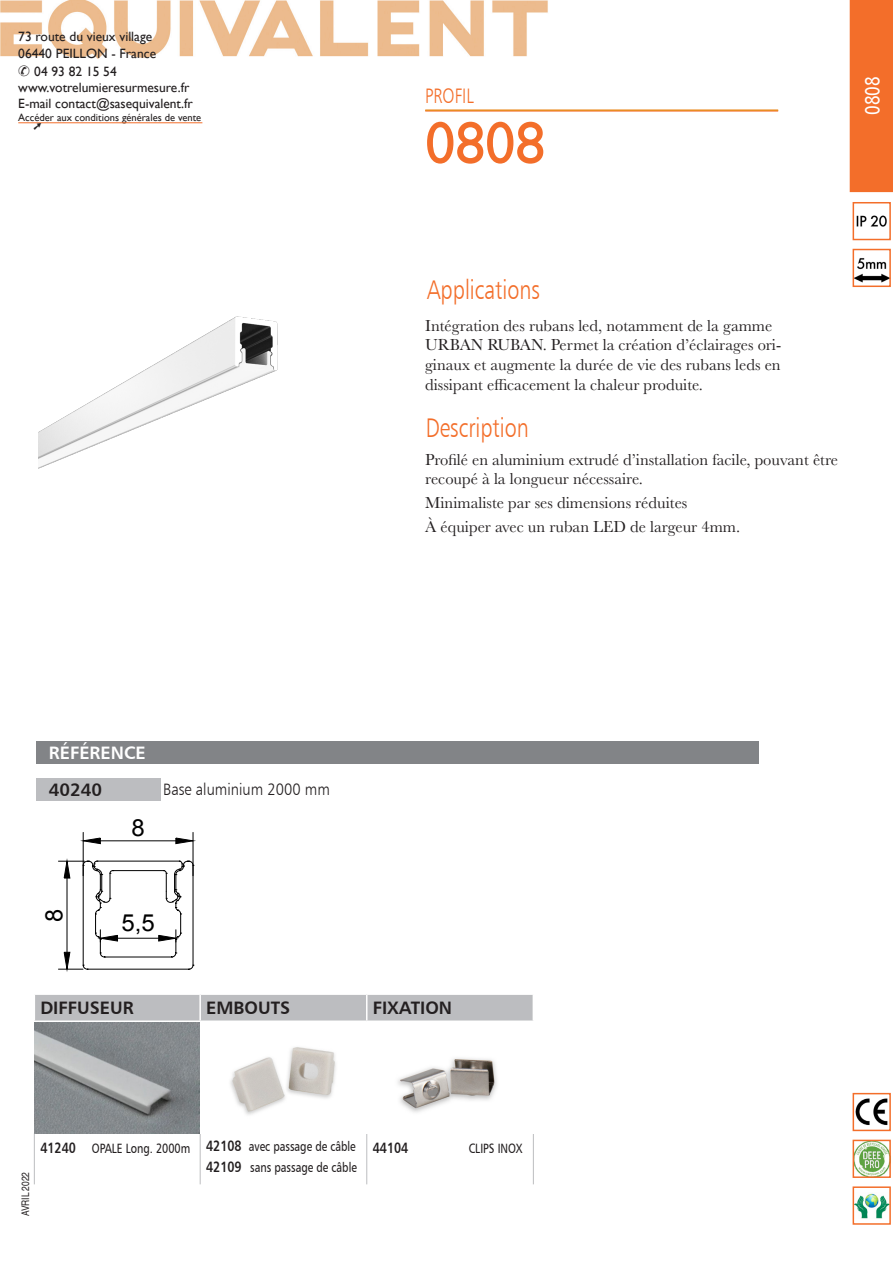
<style>
.page{position:relative;width:893px;height:1263px;background:#fff}
.page>*{position:absolute;margin:0;border:0;box-sizing:border-box;transform-origin:0 0}
.Dénomination_du_prod{font:60px "Gill Sans";color:#f36e2a}
.Sous-titre{font:27px "Humanist 777 BT Light B";color:#f36e2a;scale:.8 1}
.t1{font:24px "Arial";color:#000}
.t2{font:23.55px "Arial";color:#000}
.TITRE{font:21px "Humanist 777 BT Light B";color:#f36e2a;scale:.8 1}
.Onglet{font:21px "Humanist 777 BT Roman B";color:#fff;scale:.8 1}
.Référence_technique{font:18px "Humanist 777 BT Bold B";color:#231f20}
.Référence_technique-2{font:18px "Humanist 777 BT Bold B";color:#fff}
.Explications_techniq{font:16.5px/19.8px "Baskerville";color:#231f20}
.Caractéristiques{font:16.5px "Humanist 777 BT Light B";color:#231f20;scale:.9 1}
.Référence_technique-3{font:15px "Humanist 777 BT Bold B";color:#231f20;scale:.8 1}
.Contact{font:13.5px "Gill Sans";color:#231f20}
.Référence_technique-4{font:13.5px "Humanist 777 BT Roman B";color:#231f20;scale:.8 1}
.Contact-2{font:10.5px "Gill Sans";color:#231f20}
.Date{font:10.5px "Helvetica";color:#231f20;scale:.8 1}
.s1{font-family:"Humanist 777 BT Bold B";font-size:15px}
</style>
<div class="page">
<img style="left:0;top:0;width:548px;height:59px">
<hr style="left:425px;top:110px;width:353px;height:2px;background:#f36e2a">
<hr style="left:425px;top:109px;width:353px;height:2px;background:#ea8c22">
<img style="left:856px;top:215px;width:31px;height:12px">
<div style="left:853px;top:202px;width:38px;height:38px;border:2px solid #f36e2a"></div>
<img style="left:856px;top:258px;width:32px;height:25px">
<div style="left:853px;top:249px;width:38px;height:38px;border:2px solid #f36e2a"></div>
<img style="left:856px;top:1098px;width:32px;height:27px">
<div style="left:853px;top:1093px;width:38px;height:38px;border:2px solid #f36e2a"></div>
<img style="left:856px;top:1143px;width:32px;height:32px">
<div style="left:853px;top:1140px;width:38px;height:38px;border:2px solid #f36e2a"></div>
<img style="left:856px;top:1193px;width:32px;height:25px">
<div style="left:853px;top:1186px;width:38px;height:39px;border:2px solid #f36e2a"></div>
<div style="left:850px;top:0;width:43px;height:191px;background:#f36e2a"></div>
<img style="left:38px;top:316px;width:240px;height:153px">
<hr style="left:18px;top:123px;width:184px;height:1px;background:#f36e2a">
<div style="left:36px;top:778px;width:124px;height:22px;background:#bcbdc0"></div>
<div style="left:35px;top:994px;width:498px;height:26px;background:#bcbdc0"></div>
<hr style="left:533px;top:1133px;width:1px;height:51px;background:#bcbdc0">
<hr style="left:366px;top:1133px;width:1px;height:51px;background:#bcbdc0">
<hr style="left:34px;top:1133px;width:1px;height:51px;background:#bcbdc0">
<hr style="left:200px;top:1133px;width:1px;height:51px;background:#bcbdc0">
<img style="left:34px;top:1022px;width:463px;height:111px">
<div style="left:36px;top:741px;width:723px;height:22px;background:#828487"></div>
<hr style="left:97px;top:861px;width:82px;height:1px;background:#000">
<hr style="left:113px;top:870px;width:51px;height:1px;background:#000">
<hr style="left:87px;top:969px;width:102px;height:1px;background:#000">
<hr style="left:193px;top:865px;width:1px;height:100px;background:#000">
<hr style="left:104px;top:957px;width:68px;height:1px;background:#000">
<svg style="left:188px;top:965px;width:6px;height:5px"></svg>
<hr style="left:83px;top:832px;width:1px;height:44px;background:#000">
<hr style="left:193px;top:832px;width:1px;height:44px;background:#000">
<hr style="left:100px;top:840px;width:76px;height:1px;background:#000">
<svg style="left:83px;top:838px;width:17px;height:6px"></svg>
<svg style="left:176px;top:838px;width:17px;height:6px"></svg>
<hr style="left:118px;top:938px;width:41px;height:1px;background:#000">
<svg style="left:159px;top:861px;width:35px;height:97px"></svg>
<svg style="left:58px;top:861px;width:60px;height:109px"></svg>
<svg style="left:34px;top:122px;width:7px;height:2px"></svg>
<p class="Contact" style="left:18px;top:29px;width:135px">73 route du vieux village</p>
<p class="Contact" style="left:18px;top:45px;width:139px">06440 PEILLON - France</p>
<p class="Contact" style="left:18px;top:63px;width:100px">✆ 04 93 82 15 54</p>
<p class="Contact" style="left:18px;top:79px;width:173px">www.votrelumieresurmesure.fr</p>
<p class="Contact" style="left:18px;top:96px;width:176px">E-mail contact@sasequivalent.fr</p>
<p class="Contact-2" style="left:18px;top:111px;width:184px">Accéder aux conditions générales de vente</p>
<p class="TITRE" style="left:425px;top:83px;width:62px">PROFIL</p>
<p class="Dénomination_du_prod" style="left:425px;top:108px;width:121px">0808</p>
<p class="Onglet" style="left:859px;top:115px;width:50px;rotate:-90deg">0808</p>
<p class="Sous-titre" style="left:427px;top:273px;width:143px">Applications</p>
<p class="Explications_techniq" style="left:425px;top:316px;width:357px">Intégration des rubans led, notamment de la gamme URBAN RUBAN. Permet la création d’éclairages ori&shy;ginaux et augmente la durée de vie des rubans leds en dissipant efficacement la chaleur produite.</p>
<p class="Sous-titre" style="left:426px;top:411px;width:131px">Description</p>
<p class="Explications_techniq" style="left:425px;top:449px;width:414px">Profilé en aluminium extrudé d’installation facile, pouvant être recoupé à la longueur nécessaire.</p>
<p class="Explications_techniq" style="left:425px;top:493px;width:264px">Minimaliste par ses dimensions réduites</p>
<p class="Explications_techniq" style="left:425px;top:517px;width:317px">À équiper avec un ruban LED de largeur 4mm.</p>
<p class="Référence_technique-2" style="left:49px;top:741px;width:98px">RÉFÉRENCE</p>
<p class="Référence_technique" style="left:49px;top:778px;width:55px">40240</p>
<p class="Caractéristiques" style="left:163px;top:779px;width:187px">Base aluminium 2000 mm</p>
<p class="t1" style="left:38px;top:922px;width:15px;rotate:-90deg">8</p>
<p class="t2" style="left:131px;top:813px;width:15px">8</p>
<p class="t2" style="left:121px;top:907px;width:35px">5,5</p>
<p class="Référence_technique" style="left:40px;top:996px;width:95px">DIFFUSEUR</p>
<p class="Référence_technique" style="left:206px;top:996px;width:86px">EMBOUTS</p>
<p class="Référence_technique" style="left:373px;top:996px;width:81px">FIXATION</p>
<p class="Date" style="left:17px;top:1216px;width:57px;rotate:-90deg">AVRIL 2022</p>
<p class="Référence_technique-4" style="left:40px;top:1140px;width:189px"><span class="s1">41240</span> OPALE Long. 2000m</p>
<p class="Référence_technique-4" style="left:206px;top:1138px;width:189px"><span class="s1">42108</span> avec passage de câble</p>
<p class="Référence_technique-4" style="left:206px;top:1159px;width:190px"><span class="s1">42109</span> sans passage de câble</p>
<p class="Référence_technique-3" style="left:373px;top:1138px;width:46px">44104</p>
<p class="Référence_technique-4" style="left:469px;top:1140px;width:69px">CLIPS INOX</p>
</div>
